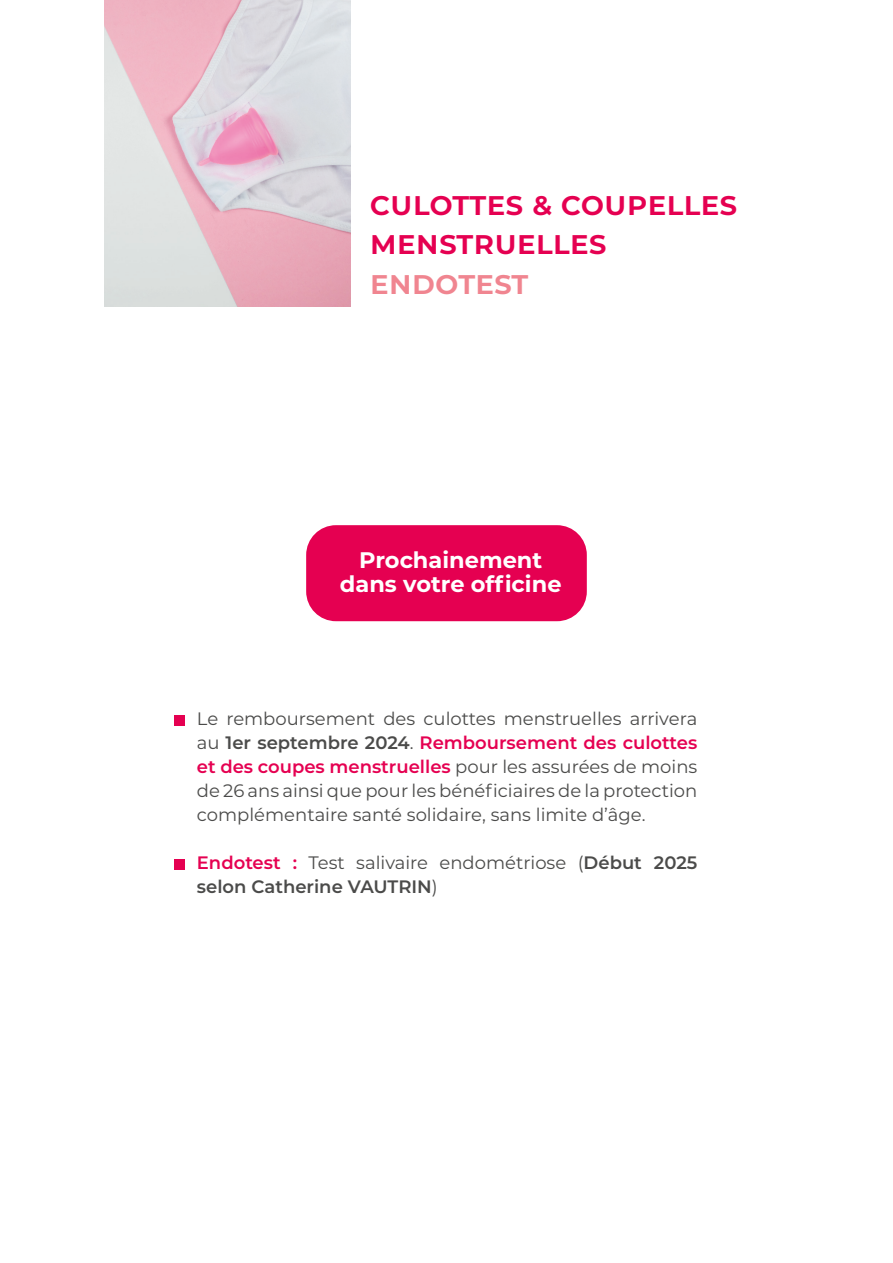
<style>
.page{position:relative;width:893px;height:1263px;background:#fff}
.page>*{position:absolute;margin:0;border:0;box-sizing:border-box;transform-origin:0 0}
.t1{font:600 33px/39.6px "Montserrat";color:#e50051}
.t2{font:600 33px "Montserrat";color:#f08590}
.t3{font:700 22.5px "Montserrat";color:#fff}
.t4{font:18px/24px "Montserrat";color:#4b4b4a;text-align:justify}
.t5{font:600 18px/24px "Montserrat";color:#4b4b4a}
.s1{font-weight:600}
.s2{font-weight:600;color:#e50051}
.s3{color:#e50051}
.s4{font-weight:400}
</style>
<div class="page">
<div style="left:306px;top:525px;width:281px;height:96px;background:#e50051;border-radius:30px"></div>
<img style="left:104px;top:0;width:247px;height:306px">
<div style="left:174px;top:716px;width:11px;height:10px;background:#e50051"></div>
<div style="left:174px;top:859px;width:11px;height:10px;background:#e50051"></div>
<p class="t1" style="left:370px;top:182px;width:369px">culottes &amp; coupelles menstruelles</p>
<p class="t2" style="left:370px;top:259px;width:160px">endotest</p>
<p class="t3" style="left:359px;top:544px;width:185px">Prochainement</p>
<p class="t3" style="left:340px;top:568px;width:223px">dans votre officine</p>
<p class="t4" style="left:197px;top:706px;width:502px">Le remboursement des culottes menstruelles arrivera au <span class="s1">1er septembre 2024</span>. <span class="s2">Remboursement des culottes et des coupes menstruelles</span> pour les assurées de moins de 26 ans ainsi que pour les bénéficiaires de la protection complémentaire santé solidaire, sans limite d’âge.</p>
<p class="t5" style="left:197px;top:850px;width:502px"><span class="s3">Endotest :</span> <span class="s4">Test salivaire endométriose (</span>Début 2025 selon Catherine VAUTRIN<span class="s4">)</span></p>
</div>
